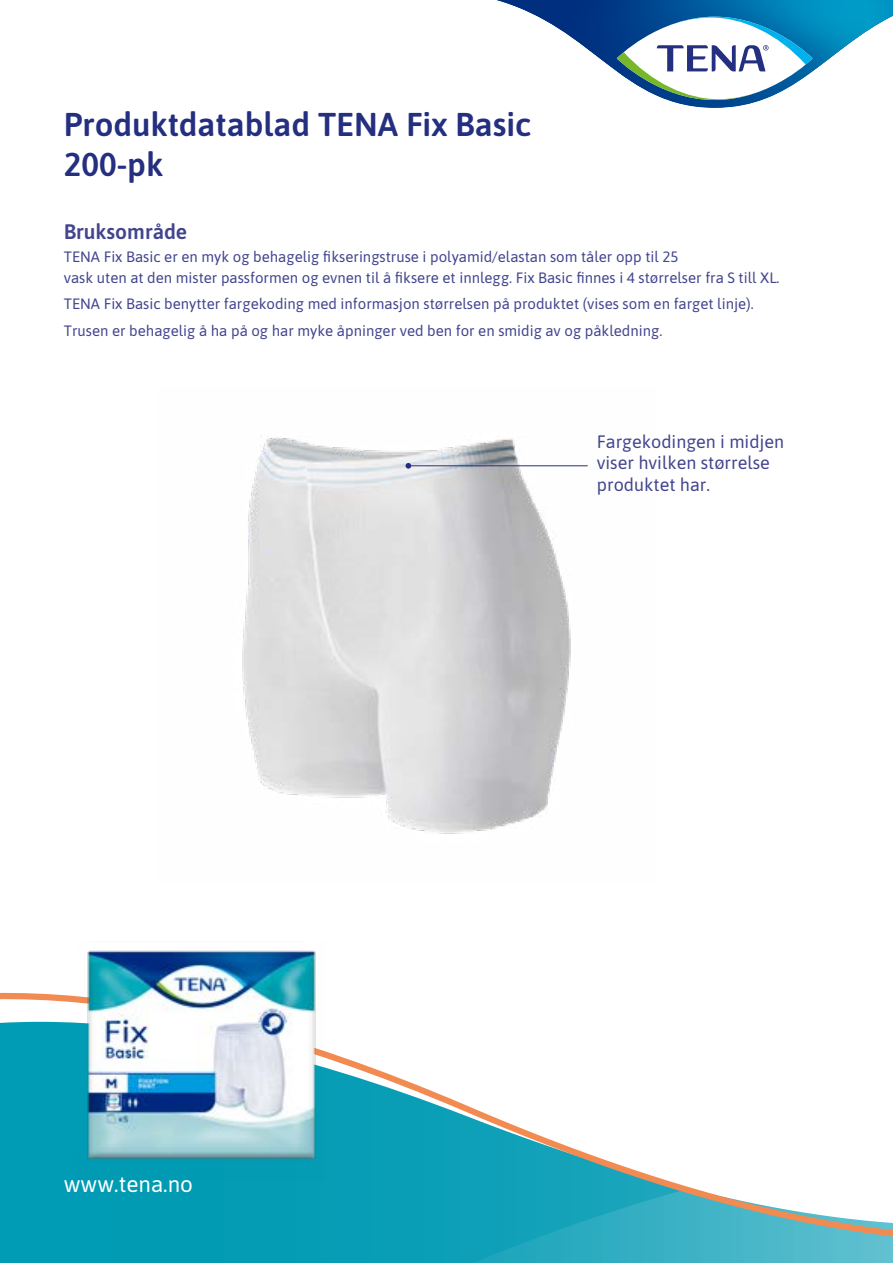
<style>
.page{position:relative;width:893px;height:1263px;background:#fff}
.page>*{position:absolute;margin:0;border:0;box-sizing:border-box;transform-origin:0 0}
.t1{font:600 33px/39.6px "Asap";color:#242f7f}
.t2{font:22.5px "Asap";color:#fff}
.t3{font:600 21px "Asap";color:#42458e}
.t4{font:18px/21.6px "Asap";color:#42458e}
.t5{font:15px/21px "Asap";color:#42458e}
</style>
<div class="page">
<svg style="left:0;top:1246px;width:893px;height:17px;background:#1ea6bc"></svg>
<svg style="left:0;top:992px;width:893px;height:254px"></svg>
<svg style="left:496px;top:0;width:397px;height:108px"></svg>
<img style="left:78px;top:950px;width:248px;height:230px">
<img style="left:242px;top:436px;width:346px;height:398px">
<hr style="left:408px;top:465px;width:180px;height:1px;background:#242f7f">
<svg style="left:406px;top:463px;width:5px;height:6px"></svg>
<h1 class="t1" style="left:64px;top:103px;width:469px">Produktdatablad TENA Fix Basic<br>200-pk</h1>
<h3 class="t3" style="left:64px;top:217px;width:125px">Bruksområde</h3>
<p class="t5" style="left:64px;top:245px;width:717px">TENA Fix Basic er en myk og behagelig fikseringstruse i polyamid/elastan som tåler opp til 25<br>vask uten at den mister passformen og evnen til å fiksere et innlegg. Fix Basic finnes i 4 størrelser fra S till XL.</p>
<p class="t5" style="left:64px;top:290px;width:691px;line-height:26.5px">TENA Fix Basic benytter fargekoding med informasjon størrelsen på produktet (vises som en farget linje).<br>Trusen er behagelig å ha på og har myke åpninger ved ben for en smidig av og påkledning.</p>
<h2 class="t2" style="left:64px;top:1169px;width:131px">www.tena.no</h2>
<p class="t4" style="left:597px;top:430px;width:189px">Fargekodingen i midjen viser hvilken størrelse produktet har.</p>
</div>
